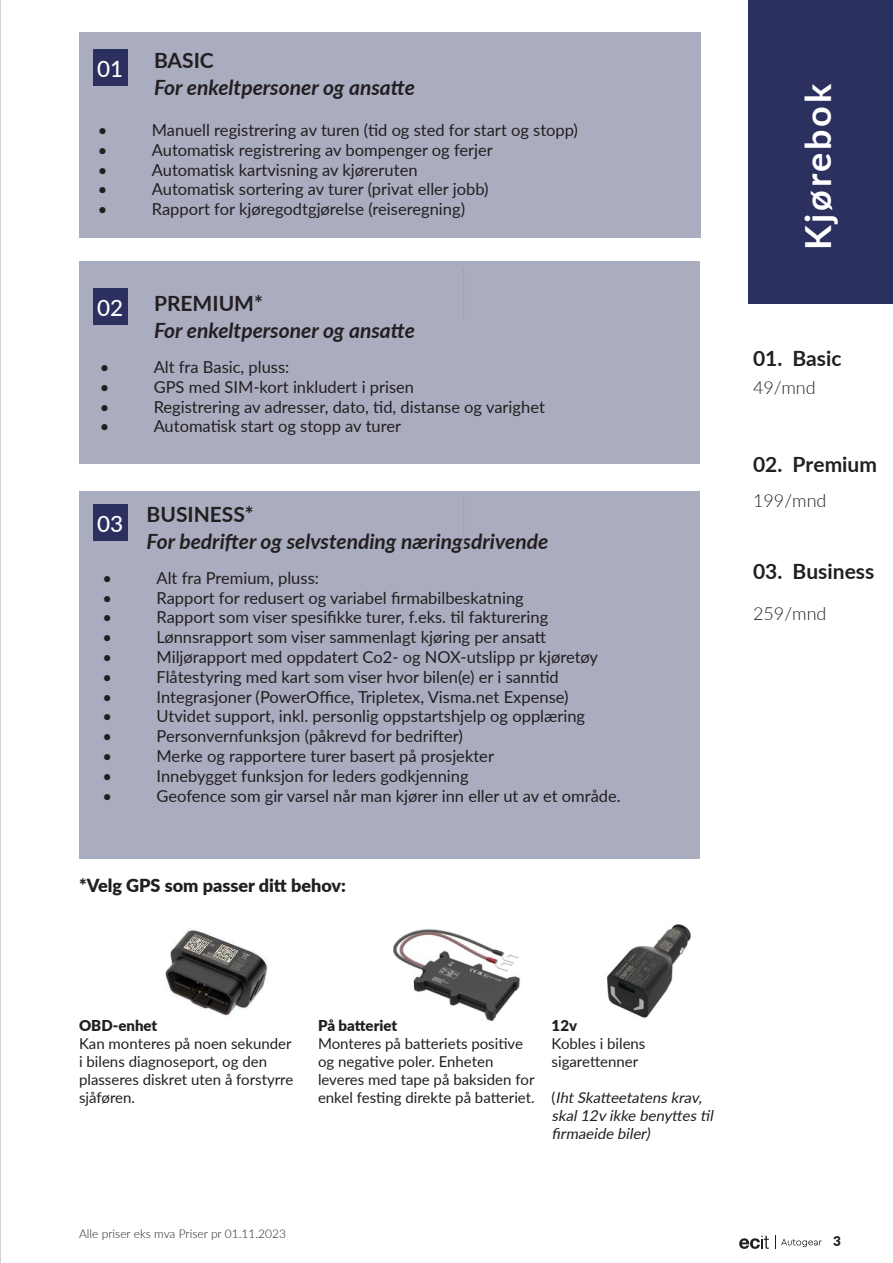
<style>
.page{position:relative;width:893px;height:1263px;background:#fff}
.page>*{position:absolute;margin:0;border:0;box-sizing:border-box;transform-origin:0 0}
._24_Bold_Left{font:700 36px "Lato";letter-spacing:.075em;color:#fff}
._15_Medium_Left{font:500 22.5px "Lato";color:#fff}
._14_Bold_LEft{font:italic 700 21px/27px "Lato";color:#231f20}
._14_Bold_LEft-2{font:700 21px "Lato";color:#231f20}
._12_Light_Left{font:700 21px "Lato";color:#231f20}
._12_Light_Left-2{font:900 18px "Lato";color:#231f20}
._12_Light_Left-3{font:300 18px "Lato";color:#231f20}
.t1{font:16.5px "Lato";color:#231f20}
._12_Light_Left-4{font:15px/18px "Lato";color:#231f20}
._12_Light_Left-5{font:italic 15px/18px "Lato";color:#231f20}
._12_Light_Left-6{font:900 15px "Lato";color:#231f20}
.t2{font:900 13.5px "Lato";color:#231f20}
._12_Light_Left-7{font:300 12px "Lato";color:#231f20}
.s1{font-style:normal}
</style>
<div class="page">
<svg style="left:739px;top:1236px;width:30px;height:13px"></svg>
<svg style="left:775px;top:1235px;width:47px;height:14px"></svg>
<div style="left:79px;top:491px;width:621px;height:368px;background:#aaacbf"></div>
<div style="left:93px;top:505px;width:34px;height:36px;background:#2b305f"></div>
<div style="left:79px;top:32px;width:621px;height:206px;background:#aaacbf"></div>
<div style="left:93px;top:50px;width:34px;height:36px;background:#2b305f"></div>
<div style="left:79px;top:262px;width:621px;height:202px;background:#aaacbf"></div>
<div style="left:93px;top:289px;width:34px;height:36px;background:#2b305f"></div>
<img style="left:607px;top:924px;width:84px;height:94px">
<img style="left:165px;top:929px;width:103px;height:87px">
<img style="left:393px;top:929px;width:127px;height:92px">
<div style="left:748px;top:0;width:145px;height:304px;background:#2b305f"></div>
<hr style="left:463px;top:495px;width:1px;height:53px;background:#a1a5b7">
<hr style="left:463px;top:268px;width:1px;height:53px;background:#a1a5b7">
<hr style="left:0;top:0;width:1px;height:1263px;background:#a8a9ad">
<p class="_15_Medium_Left" style="left:97px;top:53px;width:28px">01</p>
<p class="_14_Bold_LEft" style="left:154px;top:45px;width:262px"><span class="s1">BASIC<br></span>For enkeltpersoner og ansatte</p>
<p class="t1" style="left:98px;top:118px;width:11px">•</p>
<p class="t1" style="left:152px;top:118px;width:428px">Manuell registrering av turen (tid og sted for start og stopp)</p>
<p class="t1" style="left:98px;top:138px;width:11px">•</p>
<p class="t1" style="left:152px;top:138px;width:343px">Automatisk registrering av bompenger og ferjer</p>
<p class="t1" style="left:98px;top:158px;width:11px">•</p>
<p class="t1" style="left:152px;top:158px;width:267px">Automatisk kartvisning av kjøreruten</p>
<p class="t1" style="left:98px;top:178px;width:11px">•</p>
<p class="t1" style="left:152px;top:178px;width:338px">Automatisk sortering av turer (privat eller jobb)</p>
<p class="t1" style="left:98px;top:197px;width:11px">•</p>
<p class="t1" style="left:152px;top:197px;width:315px">Rapport for kjøregodtgjørelse (reiseregning)</p>
<p class="_15_Medium_Left" style="left:97px;top:291px;width:28px">02</p>
<p class="_14_Bold_LEft-2" style="left:154px;top:287px;width:110px">PREMIUM*</p>
<p class="_14_Bold_LEft" style="left:154px;top:315px;width:262px">For enkeltpersoner og ansatte</p>
<p class="t1" style="left:100px;top:355px;width:11px">•</p>
<p class="t1" style="left:154px;top:355px;width:137px">Alt fra Basic, pluss:</p>
<p class="t1" style="left:100px;top:375px;width:11px">•</p>
<p class="t1" style="left:154px;top:375px;width:262px">GPS med SIM-kort inkludert i prisen</p>
<p class="t1" style="left:100px;top:395px;width:11px">•</p>
<p class="t1" style="left:154px;top:395px;width:393px">Registrering av adresser, dato, tid, distanse og varighet</p>
<p class="t1" style="left:100px;top:414px;width:11px">•</p>
<p class="t1" style="left:154px;top:414px;width:249px">Automatisk start og stopp av turer</p>
<p class="_15_Medium_Left" style="left:97px;top:507px;width:28px">03</p>
<p class="_14_Bold_LEft-2" style="left:147px;top:498px;width:109px">BUSINESS*</p>
<p class="_14_Bold_LEft" style="left:147px;top:526px;width:403px">For bedrifter og selvstending næringsdrivende</p>
<p class="t1" style="left:103px;top:566px;width:11px">•</p>
<p class="t1" style="left:157px;top:566px;width:164px">Alt fra Premium, pluss:</p>
<p class="t1" style="left:103px;top:586px;width:11px">•</p>
<p class="t1" style="left:157px;top:586px;width:369px">Rapport for redusert og variabel firmabilbeskatning</p>
<p class="t1" style="left:103px;top:605px;width:11px">•</p>
<p class="t1" style="left:157px;top:605px;width:393px">Rapport som viser spesifikke turer, f.eks. til fakturering</p>
<p class="t1" style="left:103px;top:625px;width:11px">•</p>
<p class="t1" style="left:157px;top:625px;width:391px">Lønnsrapport som viser sammenlagt kjøring per ansatt</p>
<p class="t1" style="left:103px;top:645px;width:11px">•</p>
<p class="t1" style="left:157px;top:645px;width:443px">Miljørapport med oppdatert Co2- og NOX-utslipp pr kjøretøy</p>
<p class="t1" style="left:103px;top:665px;width:11px">•</p>
<p class="t1" style="left:157px;top:665px;width:404px">Flåtestyring med kart som viser hvor bilen(e) er i sanntid</p>
<p class="t1" style="left:103px;top:685px;width:11px">•</p>
<p class="t1" style="left:157px;top:685px;width:413px">Integrasjoner (PowerOffice, Tripletex, Visma.net Expense)</p>
<p class="t1" style="left:103px;top:704px;width:11px">•</p>
<p class="t1" style="left:157px;top:704px;width:430px">Utvidet support, inkl. personlig oppstartshjelp og opplæring</p>
<p class="t1" style="left:103px;top:724px;width:11px">•</p>
<p class="t1" style="left:157px;top:724px;width:308px">Personvernfunksjon (påkrevd for bedrifter)</p>
<p class="t1" style="left:103px;top:744px;width:11px">•</p>
<p class="t1" style="left:157px;top:744px;width:339px">Merke og rapportere turer basert på prosjekter</p>
<p class="t1" style="left:103px;top:764px;width:11px">•</p>
<p class="t1" style="left:157px;top:764px;width:314px">Innebygget funksjon for leders godkjenning</p>
<p class="t1" style="left:103px;top:784px;width:11px">•</p>
<p class="t1" style="left:157px;top:784px;width:466px">Geofence som gir varsel når man kjører inn eller ut av et område.</p>
<p class="_12_Light_Left-2" style="left:79px;top:872px;width:268px">*Velg GPS som passer ditt behov:</p>
<p class="_24_Bold_Left" style="left:792px;top:250px;width:167px;rotate:-90deg">Kjørebok</p>
<p class="_14_Bold_LEft-2" style="left:753px;top:343px;width:90px">01. Basic</p>
<p class="_12_Light_Left-3" style="left:753px;top:375px;width:64px">49/mnd</p>
<p class="_12_Light_Left" style="left:753px;top:449px;width:125px">02. Premium</p>
<p class="_12_Light_Left-3" style="left:753px;top:488px;width:75px">199/mnd</p>
<p class="_12_Light_Left" style="left:753px;top:555px;width:123px">03. Business</p>
<p class="_12_Light_Left-3" style="left:753px;top:601px;width:75px">259/mnd</p>
<p class="_12_Light_Left-6" style="left:79px;top:1015px;width:80px">OBD-enhet</p>
<p class="_12_Light_Left-4" style="left:79px;top:1034px;width:216px">Kan monteres på noen sekunder i bilens diagnoseport, og den plasseres diskret uten å forstyrre sjåføren.</p>
<p class="_12_Light_Left-6" style="left:318px;top:1015px;width:81px">På batteriet</p>
<p class="_12_Light_Left-4" style="left:318px;top:1034px;width:218px">Monteres på batteriets positive og negative poler. Enheten leveres med tape på baksiden for enkel festing direkte på batteriet.</p>
<p class="_12_Light_Left-6" style="left:552px;top:1015px;width:27px">12v</p>
<p class="_12_Light_Left-4" style="left:552px;top:1034px;width:95px">Kobles i bilens sigarettenner</p>
<p class="_12_Light_Left-5" style="left:552px;top:1088px;width:166px"><span class="s1">(</span> IhtSkatteetatenskrav, skal12v ikke benyttestil firmaeide biler)</p>
<p class="_12_Light_Left-7" style="left:79px;top:1226px;width:209px">Alle priser eks mva Priser pr 01.11.2023</p>
<p class="t2" style="left:833px;top:1231px;width:9px">3</p>
</div>
